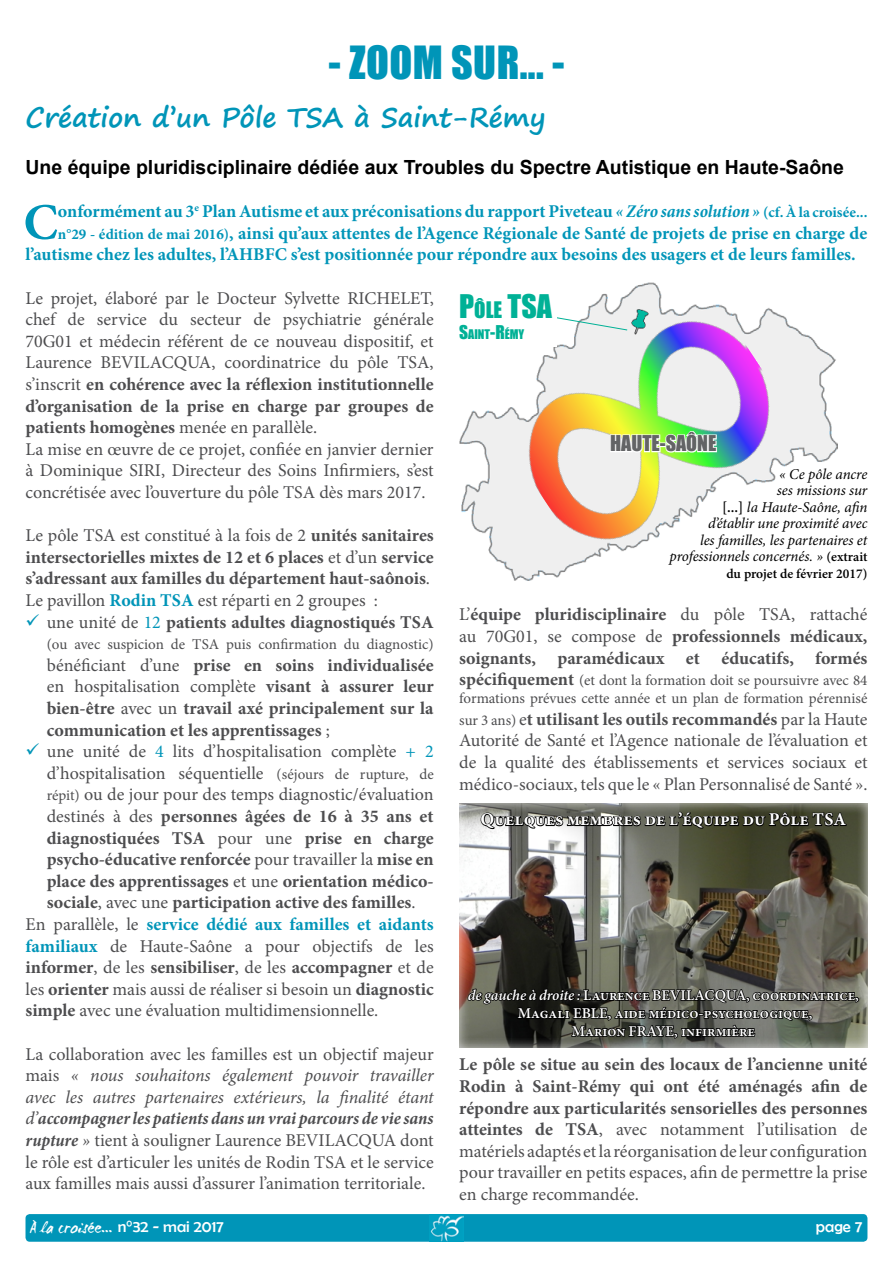
<style>
.page{position:relative;width:893px;height:1263px;background:#fff}
.page>*{position:absolute;margin:0;border:0;box-sizing:border-box;transform-origin:0 0}
.t1{font:700 51.3px "Minion Pro";color:#0095b8}
.t2{font:42px "Impact";letter-spacing:.01em;color:#0095b8}
.t3{font:29.85px "Impact";color:#00b196}
.t4{font:700 27px "Segoe Print";color:#0095b8}
.t5{font:19.95px "Impact";color:#636466}
.t6{font:700 19.5px "Arial";color:#000}
.t7{font:18px/21.6px "Minion Pro";color:#4d4d4f;text-align:justify}
.t8{font:700 18px/21.6px "Minion Pro";color:#4d4d4f}
.t9{font:700 18px "Minion Pro";color:#0095b8}
.t10{font:700 18px "Minion Pro";color:#fff}
.t11{font:16.5px "WC Mano Negra Bta";color:#fff}
.t12{font:16.5px "Berlin Sans FB";color:#fff}
.t13{font:15px/18px "Minion Pro";color:#4d4d4f}
.t14{font:italic 15px/16.5px "Minion Pro";letter-spacing:-.01em;color:#000;text-align:right}
.t15{font:600 15px/18px "Minion Pro";color:#fff;text-align:center}
.t16{font:600 13.5px "Minion Pro";color:#000}
.t17{font:12.15px "Impact";color:#00b196}
.s1{font-style:italic;font-stretch:condensed}
.s2{font-size:15px}
.s3{font-weight:700}
.s4{font-weight:400}
.s5{color:#0095b8}
.s6{font-weight:400;color:#0095b8}
.s7{font-weight:400;color:#4d4d4f}
.s8{font-weight:700;color:#0095b8}
.s9{font-style:italic}
.s10{font-weight:700;font-style:italic;font-stretch:condensed}
.s11{font-size:21px}
.s12{font-size:17.4px}
.s13{font-weight:600;font-style:normal}
.s14{font-weight:600;font-style:normal;font-size:13.5px}
.s15{font-weight:700;font-size:18px}
.s16{font-family:"Berlin Sans FB"}
</style>
<div class="page">
<div style="left:26px;top:1214px;width:841px;height:28px;background:#0095b8;border-radius:4px"></div>
<img style="left:430px;top:1214px;width:34px;height:28px">
<img style="left:459px;top:283px;width:378px;height:297px">
<img style="left:497px;top:289px;width:302px;height:276px">
<img style="left:609px;top:421px;width:109px;height:63px">
<img style="left:627px;top:309px;width:25px;height:25px">
<svg style="left:557px;top:308px;width:71px;height:23px"></svg>
<div style="left:459px;top:294px;width:98px;height:53px;background:#fff"></div>
<div style="left:447px;top:803px;width:435px;height:246px;background:#fff;opacity:.75"></div>
<svg style="left:480px;top:803px;width:367px;height:27px;background:#54554b"></svg>
<svg style="left:467px;top:946px;width:393px;height:103px;background:#4e4d44"></svg>
<h2 class="t2" style="left:328px;top:30px;width:237px">- ZOOM SUR... -</h2>
<h3 class="t4" style="left:26px;top:93px;width:522px">Création d’un Pôle TSA à Saint-Rémy</h3>
<p class="t6" style="left:26px;top:154px;width:820px">Une équipe pluridisciplinaire dédiée aux Troubles du Spectre Autistique en Haute-Saône</p>
<h1 class="t1" style="left:23px;top:186px;width:36px">C</h1>
<p class="t9" style="left:58px;top:199px;width:811px">onformément au 3<sup>e</sup> Plan Autisme et aux préconisations du rapport Piveteau <span class="s1">« Zéro sans solution »</span> <span class="s2">(cf. À la croisée...</span></p>
<p class="t9" style="left:58px;top:220px;width:811px"><span class="s2">n°29 - édition de mai 2016)</span>, ainsi qu’aux attentes de l’Agence Régionale de Santé de projets de prise en charge de</p>
<p class="t9" style="left:26px;top:242px;width:832px">l’autisme chez les adultes, l’AHBFC s’est positionnée pour répondre aux besoins des usagers et de leurs familles.</p>
<p class="t7" style="left:26px;top:287px;width:410px;text-align:left">Le projet, élaboré par le Docteur Sylvette RICHELET, chef de service du secteur de psychiatrie générale 70G01 et médecin référent de ce nouveau dispositif, et Laurence BEVILACQUA, coordinatrice du pôle TSA, s’inscrit <span class="s3">en cohérence avec la réflexion institutionnelle d’organisation de la prise en charge par groupes de patients homogènes</span> menée en parallèle.<br>La mise en œuvre de ce projet, confiée en janvier dernier à Dominique SIRI, Directeur des Soins Infirmiers, s’est concrétisée avec l’ouverture du pôle TSA dès mars 2017.</p>
<p class="t8" style="left:26px;top:524px;width:410px"><span class="s4">Le pôle TSA est constitué à la fois de 2</span> unités sanitaires intersectorielles mixtes de 12 et 6 places <span class="s4">et d’un</span> service s’adressant aux familles du département haut-saônois<span class="s4">.<br>Le pavillon</span> <span class="s5">Rodin TSA</span> <span class="s4">est réparti en 2 groupes :</span></p>
<p class="t8" style="left:47px;top:611px;width:388px"><span class="s4">une unité de</span> <span class="s6">12</span> patients adultes diagnostiqués TSA</p>
<p class="t13" style="left:47px;top:635px;width:388px">(ou avec suspicion de TSA puis confirmation du diagnostic)</p>
<p class="t8" style="left:47px;top:654px;width:388px"><span class="s4">bénéficiant d’une</span> prise en soins individualisée</p>
<p class="t7" style="left:47px;top:676px;width:388px">en hospitalisation complète <span class="s3">visant à assurer leur</span></p>
<p class="t8" style="left:47px;top:697px;width:388px">bien-être <span class="s4">avec un</span> travail axé principalement sur la</p>
<p class="t8" style="left:47px;top:719px;width:284px">communication et les apprentissages <span class="s4">;</span></p>
<p class="t7" style="left:47px;top:741px;width:388px">une unité de <span class="s5">4</span> lits d’hospitalisation complète <span class="s5">+ 2</span></p>
<p class="t7" style="left:47px;top:762px;width:388px">d’hospitalisation séquentielle <span class="s2">(séjours de rupture, de</span></p>
<p class="t7" style="left:47px;top:784px;width:388px"><span class="s2">répit)</span> ou de jour pour des temps diagnostic/évaluation</p>
<p class="t8" style="left:47px;top:805px;width:388px"><span class="s4">destinés à des</span> personnes âgées de 16 à 35 ans et</p>
<p class="t8" style="left:47px;top:827px;width:388px">diagnostiquées TSA <span class="s4">pour une</span> prise en charge</p>
<p class="t8" style="left:47px;top:848px;width:388px">psycho-éducative renforcée <span class="s4">pour travailler la</span> mise en</p>
<p class="t8" style="left:47px;top:870px;width:388px">place des apprentissages <span class="s4">et une</span> orientation médico-</p>
<p class="t8" style="left:47px;top:892px;width:370px">sociale<span class="s4">, avec une</span> participation active des familles<span class="s4">.</span></p>
<p class="t9" style="left:26px;top:911px;width:410px"><span class="s7">En parallèle, le</span> service dédié aux familles et aidants</p>
<p class="t7" style="left:26px;top:935px;width:410px"><span class="s8">familiaux</span> de Haute-Saône a pour objectifs de les</p>
<p class="t8" style="left:26px;top:956px;width:410px">informer<span class="s4">, de les</span> sensibiliser<span class="s4">, de les</span> accompagner <span class="s4">et de</span></p>
<p class="t7" style="left:26px;top:978px;width:410px">les <span class="s3">orienter</span> mais aussi de réaliser si besoin un <span class="s3">diagnostic</span></p>
<p class="t7" style="left:26px;top:1000px;width:354px"><span class="s3">simple</span> avec une évaluation multidimensionnelle.</p>
<p class="t7" style="left:26px;top:1043px;width:410px">La collaboration avec les familles est un objectif majeur mais <span class="s9">« nous souhaitons également pouvoir travailler avec les autres partenaires extérieurs, la finalité étant d’</span><span class="s10">accompagner les patients dans un vrai parcours de vie sans rupture</span> <span class="s9">»</span> tient à souligner Laurence BEVILACQUA dont le rôle est d’articuler les unités de Rodin TSA et le service aux familles mais aussi d’assurer l’animation territoriale.</p>
<h3 class="t3" style="left:459px;top:283px;width:94px">P<span class="s11">ÔLE</span> TSA</h3>
<p class="t17" style="left:459px;top:324px;width:67px"><span class="s12">S</span>AINT<span class="s12">-R</span>ÉMY</p>
<p class="t5" style="left:610px;top:428px;width:108px">HAUTE-SAÔNE</p>
<p class="t14" style="left:669px;top:466px;width:199px">« Ce pôle ancre<br>ses missions sur<br><span class="s13">[...]</span> la Haute-Saône, afin<br>d’établir une proximité avec<br>les familles, les partenaires et professionnels concernés. » <span class="s14">(extrait</span></p>
<p class="t16" style="left:726px;top:564px;width:143px">du projet de février 2017)</p>
<p class="t8" style="left:459px;top:604px;width:410px;text-align:justify"><span class="s4">L’</span>équipe pluridisciplinaire <span class="s4">du pôle TSA, rattaché au 70G01, se compose de</span> professionnels médicaux, soignants, paramédicaux et éducatifs, formés</p>
<p class="t13" style="left:459px;top:671px;width:410px"><span class="s15">spécifiquement</span> (et dont la formation doit se poursuivre avec 84 formations prévues cette année et un plan de formation pérennisé</p>
<p class="t7" style="left:459px;top:708px;width:410px"><span class="s2">sur 3 ans)</span> e<span class="s3">t utilisant les outils recommandés</span> par la Haute Autorité de Santé et l’Agence nationale de l’évaluation et de la qualité des établissements et services sociaux et médico-sociaux, tels que le « Plan Personnalisé de Santé ».</p>
<p class="t10" style="left:481px;top:807px;width:367px">Quelques membres de l’équipe du Pôle TSA</p>
<p class="t15" style="left:468px;top:986px;width:393px"><span class="s9">de gauche à droite :</span> Laurence BEVILACQUA, coordinatrice,<br>Magali EBLE, aide médico-psychologique,<br>Marion FRAYE, infirmière</p>
<p class="t7" style="left:459px;top:1054px;width:410px"><span class="s3">Le pôle se situe au sein des locaux de l’ancienne unité Rodin à Saint-Rémy qui ont été aménagés afin de répondre aux particularités sensorielles des personnes atteintes de TSA</span>, avec notamment l’utilisation de matériels adaptés et la réorganisation de leur configuration pour travailler en petits espaces, afin de permettre la prise en charge recommandée.</p>
<p class="t11" style="left:30px;top:1217px;width:195px">À la croisée... <span class="s16">n°32 - mai 2017</span></p>
<p class="t12" style="left:816px;top:1217px;width:48px">page 7</p>
</div>
